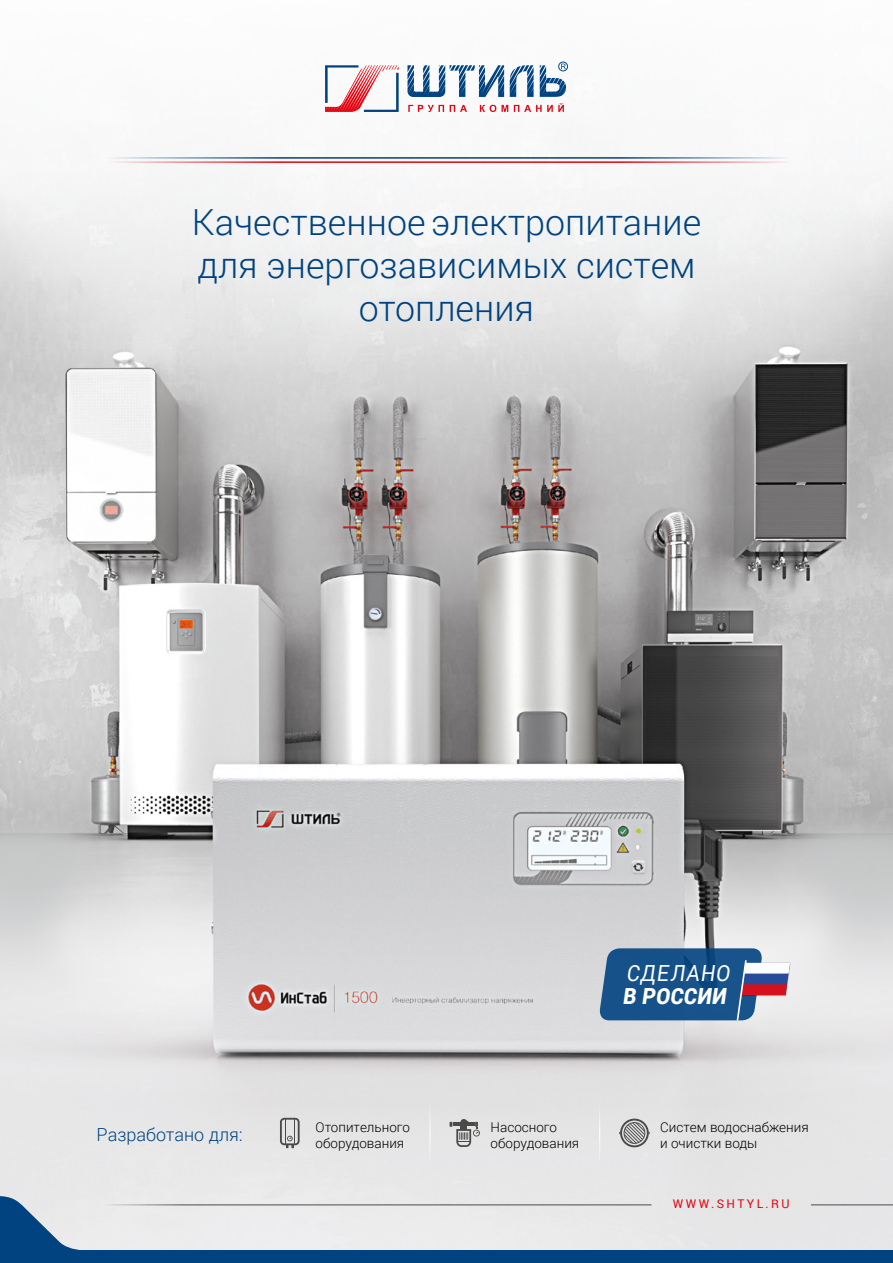
<style>
.page{position:relative;width:893px;height:1263px;background:#fff}
.page>*{position:absolute;margin:0;border:0;box-sizing:border-box;transform-origin:0 0}
.t1{font:300 36px/43.2px "Roboto";color:#004380;text-align:center}
.t2{font:22.2px "Roboto";color:#fff;scale:.92 1}
.t3{font:900 22.2px "Roboto";color:#fff;scale:.92 1}
.t4{font:300 18px "Roboto";color:#004380}
.t5{font:300 13.5px/16.2px "Roboto";color:#000}
.t6{font:12px "Roboto";letter-spacing:.2em;color:#e30613}
</style>
<div class="page">
<img style="left:0;top:61px;width:893px;height:1189px">
<div style="left:741px;top:963px;width:50px;height:33px;background:#000;opacity:.25"></div>
<svg style="left:598px;top:948px;width:192px;height:74px"></svg>
<svg style="left:0;top:1196px;width:83px;height:54px"></svg>
<div style="left:0;top:1250px;width:893px;height:13px;background:#004380"></div>
<div style="left:558px;top:62px;width:10px;height:9px;border:1px solid #004b86;border-radius:50%"></div>
<svg style="left:407px;top:64px;width:159px;height:33px"></svg>
<svg style="left:408px;top:103px;width:156px;height:9px"></svg>
<svg style="left:325px;top:65px;width:74px;height:47px"></svg>
<hr style="left:104px;top:157px;width:685px;height:2px;background:#004380">
<hr style="left:104px;top:161px;width:685px;height:2px;background:#e30613">
<hr style="left:811px;top:1204px;width:82px;height:1px;background:#4a4a49">
<hr style="left:103px;top:1204px;width:548px;height:1px;background:#4a4a49">
<svg style="left:280px;top:1118px;width:20px;height:30px"></svg>
<svg style="left:450px;top:1119px;width:30px;height:28px"></svg>
<svg style="left:619px;top:1118px;width:31px;height:29px"></svg>
<hr style="left:429px;top:1101px;width:2px;height:64px;background:#fff">
<hr style="left:599px;top:1101px;width:1px;height:64px;background:#fff">
<h1 class="t1" style="left:192px;top:199px;width:511px">Качественное электропитание для энергозависимых систем отопления</h1>
<h2 class="t2" style="left:626px;top:957px;width:118px">СДЕЛАНО</h2>
<h2 class="t3" style="left:622px;top:980px;width:118px">В РОССИИ</h2>
<h3 class="t4" style="left:97px;top:1122px;width:148px">Разработано для:</h3>
<p class="t5" style="left:316px;top:1118px;width:96px">Отопительного оборудования</p>
<p class="t5" style="left:660px;top:1118px;width:150px">Систем водоснабжения и очистки воды</p>
<p class="t5" style="left:491px;top:1118px;width:90px">Насосного оборудования</p>
<p class="t6" style="left:673px;top:1195px;width:118px">WWW.SHTYL.RU</p>
</div>
